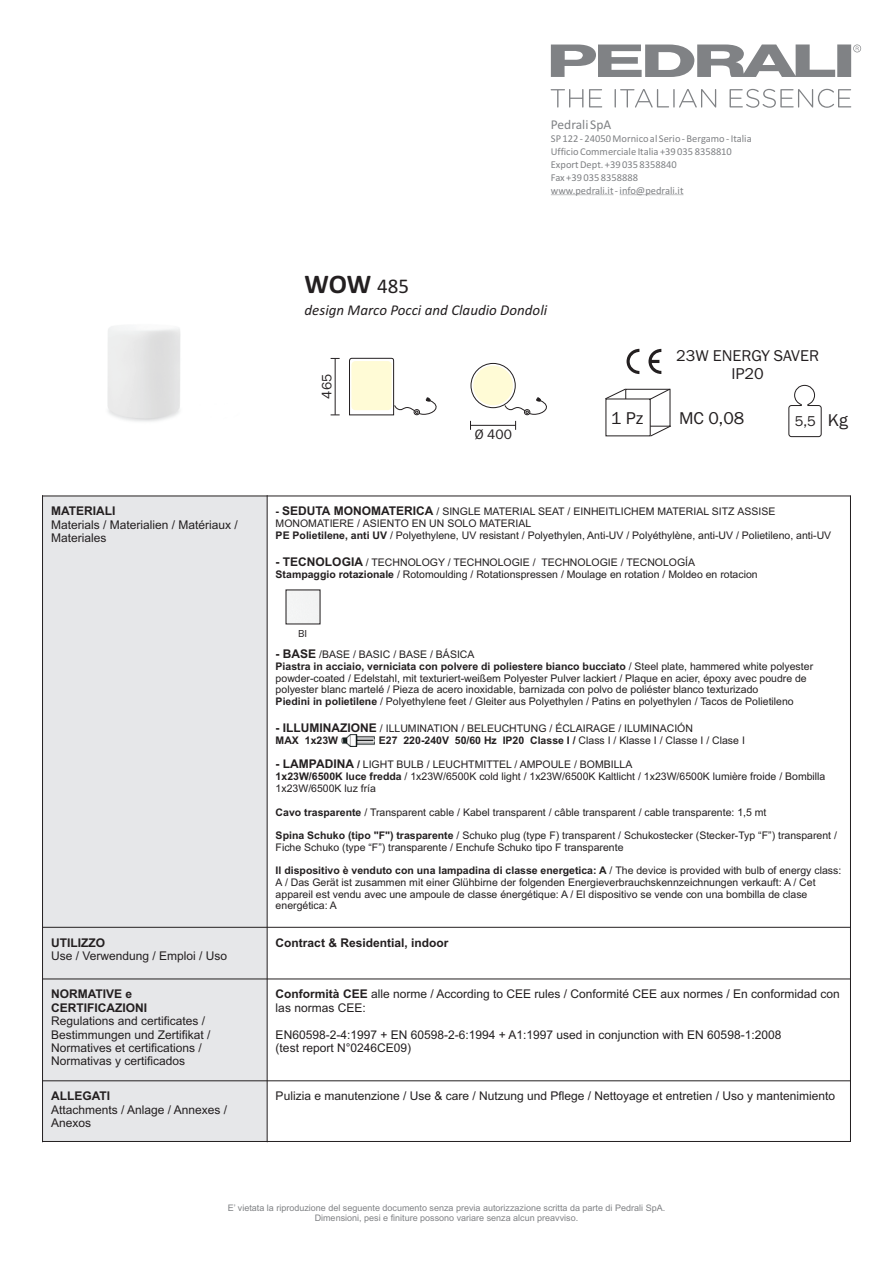
<style>
.page{position:relative;width:893px;height:1263px;background:#fff}
.page>*{position:absolute;margin:0;border:0;box-sizing:border-box;transform-origin:0 0}
.t1{font:700 27px "Calibri";color:#231f20}
.t2{font:17.7px "Franklin Gothic";color:#231f20}
.t3{font:16.2px/18.5px "Franklin Gothic";color:#231f20;text-align:center}
.t4{font:italic 15px "Calibri";color:#231f20}
.t5{font:14.7px "Franklin Gothic";color:#231f20}
.t6{font:14.1px "Franklin Gothic";color:#231f20}
.t7{font:13.5px "Calibri";color:#808285}
.t8{font:12px/13.4px "Arial";color:#231f20}
.t9{font:700 12px "Arial";color:#231f20}
.t10{font:10.5px/11.9px "Arial";color:#231f20}
.t11{font:10.5px/12.8px "Calibri";color:#808285}
.t12{font:700 10.5px "Arial";color:#231f20}
.t13{font:10.5px "Franklin Gothic";color:#231f20}
.t14{font:9px/10.1px "Arial";color:#808285;text-align:center}
.s1{font-weight:400;font-size:21px}
.s2{font-size:17.7px}
.s3{font-weight:700}
.s4{font-weight:700;font-size:12px}
.s5{font-weight:400}
</style>
<div class="page">
<div style="left:43px;top:496px;width:224px;height:431px;background:#e6e7e9"></div>
<div style="left:43px;top:927px;width:224px;height:52px;background:#e6e7e9"></div>
<div style="left:43px;top:979px;width:224px;height:102px;background:#e6e7e9"></div>
<div style="left:43px;top:1081px;width:224px;height:60px;background:#e6e7e9"></div>
<hr style="left:42px;top:495px;width:1px;height:647px;background:#231f20">
<hr style="left:267px;top:495px;width:1px;height:647px;background:#231f20">
<hr style="left:850px;top:495px;width:1px;height:647px;background:#231f20">
<hr style="left:42px;top:1141px;width:809px;height:1px;background:#231f20">
<hr style="left:42px;top:1080px;width:809px;height:1px;background:#231f20">
<hr style="left:42px;top:978px;width:809px;height:1px;background:#231f20">
<hr style="left:42px;top:927px;width:809px;height:1px;background:#231f20">
<hr style="left:42px;top:495px;width:809px;height:1px;background:#231f20">
<svg style="left:605px;top:388px;width:66px;height:49px"></svg>
<svg style="left:788px;top:385px;width:34px;height:52px"></svg>
<svg style="left:626px;top:349px;width:13px;height:25px"></svg>
<svg style="left:648px;top:349px;width:13px;height:25px"></svg>
<hr style="left:551px;top:195px;width:62px;height:1px;background:#808285">
<hr style="left:620px;top:195px;width:63px;height:1px;background:#808285">
<svg style="left:551px;top:44px;width:310px;height:64px"></svg>
<div style="left:471px;top:363px;width:44px;height:45px;border:1px solid #231f20;border-radius:50%"></div>
<hr style="left:471px;top:425px;width:45px;height:1px;background:#231f20">
<hr style="left:335px;top:358px;width:1px;height:57px;background:#231f20">
<svg style="left:504px;top:397px;width:43px;height:18px"></svg>
<svg style="left:349px;top:358px;width:88px;height:57px"></svg>
<div style="left:351px;top:361px;width:41px;height:49px;background:#fffbd6;border-radius:4px"></div>
<div style="left:473px;top:366px;width:40px;height:39px;background:#fffbd6;border-radius:50%"></div>
<img style="left:341px;top:734px;width:34px;height:12px">
<p class="t7" style="left:551px;top:119px;width:62px">Pedrali SpA</p>
<p class="t11" style="left:551px;top:133px;width:202px">SP 122 - 24050 Mornico al Serio - Bergamo - Italia Ufficio Commerciale Italia +39 035 8358810<br>Export Dept. +39 035 8358840<br>Fax +39 035 8358888<br>www.pedrali.it - info@pedrali.it</p>
<p class="t1" style="left:305px;top:273px;width:106px">WOW <span class="s1">485</span></p>
<p class="t4" style="left:305px;top:303px;width:244px">design Marco Pocci and Claudio Dondoli</p>
<p class="t6" style="left:321px;top:399px;width:26px;rotate:-90deg">465</p>
<p class="t6" style="left:475px;top:429px;width:39px">Ø 400</p>
<p class="t3" style="left:676px;top:348px;width:145px">23W ENERGY SAVER<br>IP20</p>
<p class="t2" style="left:611px;top:411px;width:34px">1 Pz</p>
<p class="t2" style="left:679px;top:412px;width:67px">MC 0,08</p>
<p class="t5" style="left:795px;top:416px;width:55px">5,5 <span class="s2">Kg</span></p>
<p class="t8" style="left:51px;top:505px;width:188px"><span class="s3">MATERIALI<br></span>Materials / Materialien / Matériaux /<br>Materiales</p>
<p class="t10" style="left:276px;top:507px;width:557px"><span class="s3">-</span> <span class="s4">SEDUTA MONOMATERICA</span> / SINGLE MATERIAL SEAT / EINHEITLICHEM MATERIAL SITZ ASSISE<br>MONOMATIERE / ASIENTO EN UN SOLO MATERIAL<br><span class="s3">PE Polietilene, anti UV</span> / Polyethylene, UV resistant / Polyethylen, Anti-UV / Polyéthylène, anti-UV / Polietileno, anti-UV</p>
<p class="t10" style="left:276px;top:557px;width:484px"><span class="s4">- TECNOLOGIA</span> / TECHNOLOGY / TECHNOLOGIE / TECHNOLOGIE / TECNOLOGÍA<br><span class="s3">Stampaggio rotazionale</span> / Rotomoulding / Rotationspressen / Moulage en rotation / Moldeo en rotacion</p>
<p class="t13" style="left:298px;top:630px;width:10px">BI</p>
<p class="t10" style="left:276px;top:649px;width:539px"><span class="s4">- BASE</span> /BASE / BASIC / BASE / BÁSICA<br><span class="s3">Piastra in acciaio, verniciata con polvere di poliestere bianco bucciato</span> / Steel plate, hammered white polyester powder-coated / Edelstahl, mit texturiert-weißem Polyester Pulver lackiert / Plaque en acier, époxy avec poudre de polyester blanc martelé / Pieza de acero inoxidable, barnizada con polvo de poliéster blanco texturizado<br><span class="s3">Piedini in polietilene</span> / Polyethylene feet / Gleiter aus Polyethylen / Patins en polyethylen / Tacos de Polietileno</p>
<p class="t10" style="left:276px;top:723px;width:419px"><span class="s4">- ILLUMINAZIONE</span> / ILLUMINATION / BELEUCHTUNG / ÉCLAIRAGE / ILUMINACIÓN<br><span class="s3">MAX 1x23W</span></p>
<p class="t12" style="left:379px;top:736px;width:367px">E27 220-240V 50/60 Hz IP20 Classe I / <span class="s5">Class I / Klasse I / Classe I / Clase I</span></p>
<p class="t10" style="left:276px;top:760px;width:551px"><span class="s4">- LAMPADINA</span> <span class="s3">/</span> LIGHT BULB / LEUCHTMITTEL / AMPOULE / BOMBILLA<br><span class="s3">1x23W/6500K luce fredda</span> / 1x23W/6500K cold light / 1x23W/6500K Kaltlicht / 1x23W/6500K lumière froide / Bombilla<br>1x23W/6500K luz fría</p>
<p class="t10" style="left:276px;top:807px;width:492px"><span class="s3">Cavo trasparente</span> / Transparent cable / Kabel transparent / câble transparent / cable transparente: 1,5 mt</p>
<p class="t10" style="left:276px;top:830px;width:563px"><span class="s3">Spina Schuko (tipo "F") trasparente</span> / Schuko plug (type F) transparent / Schukostecker (Stecker-Typ “F”) transparent /<br>Fiche Schuko (type “F”) transparente / Enchufe Schuko tipo F transparente</p>
<p class="t10" style="left:276px;top:866px;width:567px"><span class="s3">Il dispositivo è venduto con una lampadina di classe energetica: A</span> / The device is provided with bulb of energy class:<br>A / Das Gerät ist zusammen mit einer Glühbirne der folgenden Energieverbrauchskennzeichnungen verkauft: A / Cet appareil est vendu avec une ampoule de classe énergétique: A / El dispositivo se vende con una bombilla de clase energética: A</p>
<p class="t8" style="left:51px;top:937px;width:178px"><span class="s3">UTILIZZO<br></span>Use / Verwendung / Emploi / Uso</p>
<p class="t9" style="left:276px;top:938px;width:174px">Contract &amp; Residential, indoor</p>
<p class="t8" style="left:51px;top:988px;width:161px"><span class="s3">NORMATIVE e<br>CERTIFICAZIONI<br></span>Regulations and certificates /<br>Bestimmungen und Zertifikat /<br>Normatives et certifications /<br>Normativas y certificados</p>
<p class="t8" style="left:276px;top:988px;width:566px"><span class="s3">Conformità CEE</span> alle norme / According to CEE rules / Conformité CEE aux normes / En conformidad con las normas CEE:</p>
<p class="t8" style="left:276px;top:1029px;width:507px">EN60598-2-4:1997 + EN 60598-2-6:1994 + A1:1997 used in conjunction with EN 60598-1:2008 (test report N°0246CE09)</p>
<p class="t8" style="left:51px;top:1090px;width:178px"><span class="s3">ALLEGATI<br></span>Attachments / Anlage / Annexes /<br>Anexos</p>
<p class="t8" style="left:276px;top:1090px;width:561px">Pulizia e manutenzione / Use &amp; care / Nutzung und Pflege / Nettoyage et entretien / Uso y mantenimiento</p>
<p class="t14" style="left:228px;top:1203px;width:439px">E’ vietata la riproduzione del seguente documento senza previa autorizzazione scritta da parte di Pedrali SpA.<br>Dimensioni, pesi e finiture possono variare senza alcun preavviso.</p>
</div>
